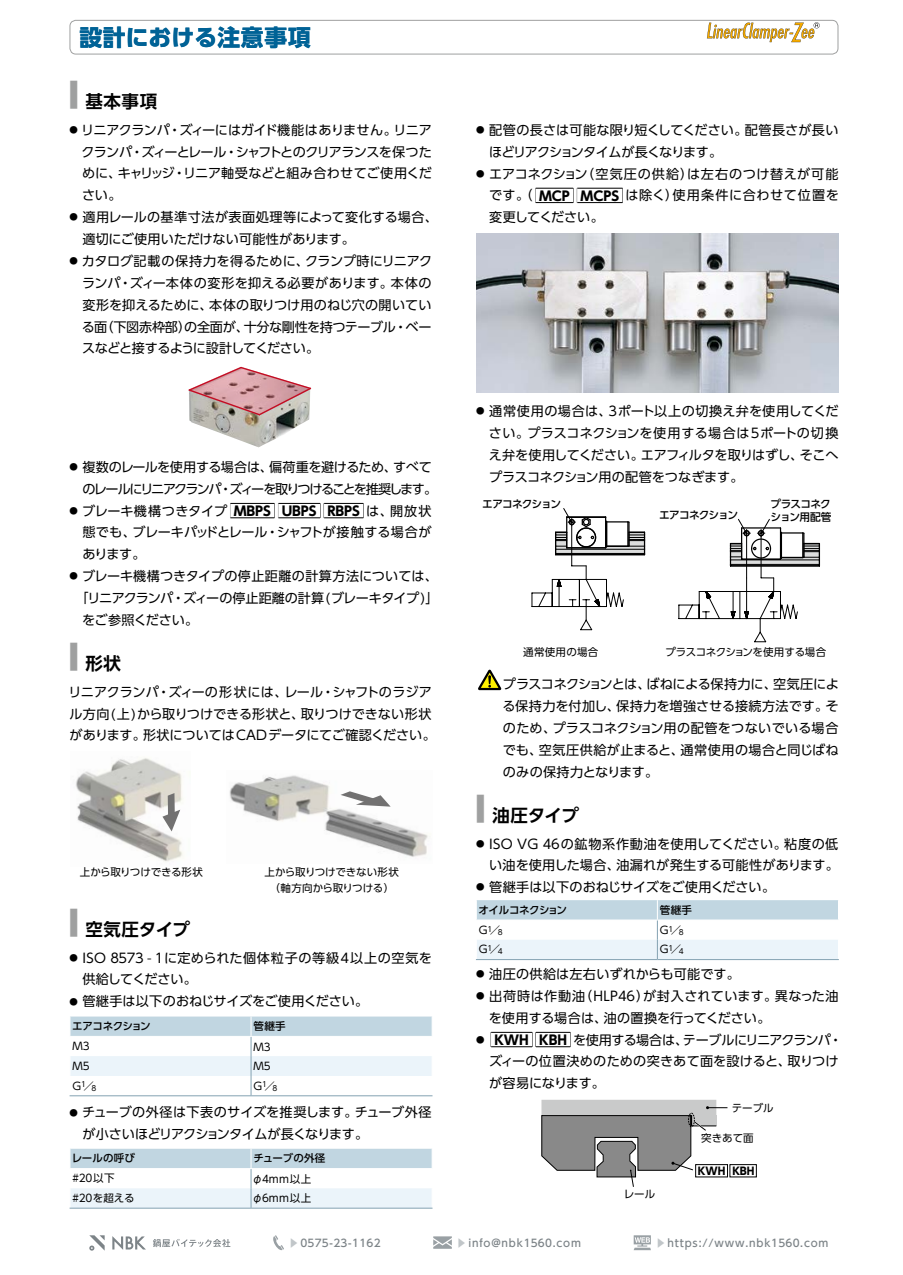
<style>
.page{position:relative;width:903px;height:1275px;background:#fff}
.page>*{position:absolute;margin:0;border:0;box-sizing:border-box;transform-origin:0 0}
.t1{font:700 22.75px "UD Shin Go Pro";letter-spacing:.015em;color:#006296}
.t2{font:700 17.5px "UD Shin Go Pro De";letter-spacing:.03em;color:#000}
.t3{font:13.12px/21.9px "UD Shin Go Pro";letter-spacing:-.005em;color:#000;text-align:justify}
.t4{font:13.12px/21.9px "UD Shin Go Pro";letter-spacing:-.09em;color:#000}
.t5{font:13.12px/21.9px "UD Shin Go Pro";letter-spacing:.02em;color:#000;text-align:right}
.t6{font:13.12px/21.9px "UD Shin Go Pro";letter-spacing:-.04em;color:#000}
.t7{font:13.12px/21.9px "UD Shin Go Pro";letter-spacing:.025em;color:#000}
.t8{font:13.12px "UD Shin Go Pro";letter-spacing:-.045em;color:#000}
.t9{font:13.12px "UD Shin Go Pro";letter-spacing:.015em;color:#000}
.t10{font:500 10.67px "UD Shin Go Pro";letter-spacing:-.08em;color:#000}
.t11{font:500 10.67px/12.8px "UD Shin Go Pro";letter-spacing:-.06em;color:#000}
.t12{font:10.5px/15.8px "UD Shin Go Pro";color:#000;text-align:center}
.t13{font:500 10.5px "UD Shin Go Pro";letter-spacing:.08em;color:#7d8488}
.t14{font:500 10.5px "UD Shin Go Pro";letter-spacing:-.03em;color:#000}
.t15{font:10.5px "UD Shin Go Pro";letter-spacing:-.035em;color:#000}
.t16{font:500 10.5px "UD Shin Go Pro";letter-spacing:.02em;color:#7d8488}
.t17{font:10.5px "UD Shin Go Pro";letter-spacing:-.025em;color:#000}
.t18{font:500 10.5px "UD Shin Go Pro";letter-spacing:-.005em;color:#000}
.t19{font:10.5px "UD Shin Go Pro";letter-spacing:.03em;color:#000}
.t20{font:700 10.5px "UD Shin Go Pro";color:#000}
.s1{font-family:"Koz Go Pr 6 N";font-weight:400;font-size:35px;color:#9fa0a0}
.s2{font-family:"Koz Go Pr 6 N";font-size:8.4px}
.s3{font-weight:700}
.s4{font-family:"Koz Go Pr 6 N"}
.s5{color:#c1c6c9}
</style>
<div class="page">
<svg style="left:273px;top:1235px;width:11px;height:15px"></svg>
<svg style="left:433px;top:1236px;width:19px;height:13px"></svg>
<svg style="left:633px;top:1235px;width:18px;height:15px"></svg>
<svg style="left:153px;top:1239px;width:77px;height:8px"></svg>
<svg style="left:89px;top:1235px;width:16px;height:16px"></svg>
<svg style="left:112px;top:1236px;width:34px;height:14px"></svg>
<svg style="left:707px;top:22px;width:113px;height:20px"></svg>
<hr style="left:230px;top:503px;width:44px;height:1px;background:#000">
<hr style="left:230px;top:517px;width:44px;height:1px;background:#000">
<svg style="left:274px;top:503px;width:1px;height:15px"></svg>
<hr style="left:278px;top:503px;width:42px;height:1px;background:#000">
<hr style="left:278px;top:517px;width:42px;height:1px;background:#000">
<svg style="left:320px;top:503px;width:4px;height:15px"></svg>
<hr style="left:324px;top:503px;width:39px;height:1px;background:#000">
<hr style="left:324px;top:517px;width:39px;height:1px;background:#000">
<svg style="left:363px;top:503px;width:1px;height:15px"></svg>
<img style="left:189px;top:417px;width:121px;height:30px">
<svg style="left:188px;top:366px;width:124px;height:51px"></svg>
<img style="left:75px;top:758px;width:108px;height:104px">
<img style="left:229px;top:775px;width:199px;height:82px">
<svg style="left:340px;top:791px;width:63px;height:20px"></svg>
<svg style="left:162px;top:793px;width:19px;height:42px"></svg>
<svg style="left:70px;top:1016px;width:362px;height:79px"></svg>
<hr style="left:70px;top:1095px;width:181px;height:1px;background:#84a2b2">
<hr style="left:251px;top:1095px;width:181px;height:1px;background:#84a2b2">
<svg style="left:69px;top:1149px;width:364px;height:59px"></svg>
<hr style="left:70px;top:1208px;width:181px;height:1px;background:#84a2b2">
<hr style="left:251px;top:1208px;width:181px;height:1px;background:#84a2b2">
<svg style="left:535px;top:188px;width:1px;height:15px"></svg>
<hr style="left:536px;top:188px;width:37px;height:1px;background:#000">
<hr style="left:536px;top:202px;width:37px;height:1px;background:#000">
<svg style="left:573px;top:188px;width:4px;height:15px"></svg>
<hr style="left:577px;top:188px;width:45px;height:1px;background:#000">
<hr style="left:577px;top:202px;width:45px;height:1px;background:#000">
<svg style="left:622px;top:188px;width:1px;height:15px"></svg>
<hr style="left:491px;top:1032px;width:41px;height:1px;background:#000">
<hr style="left:491px;top:1046px;width:41px;height:1px;background:#000">
<svg style="left:532px;top:1032px;width:4px;height:15px"></svg>
<hr style="left:536px;top:1032px;width:34px;height:1px;background:#000">
<hr style="left:536px;top:1046px;width:34px;height:1px;background:#000">
<svg style="left:570px;top:1032px;width:1px;height:15px"></svg>
<img style="left:476px;top:234px;width:362px;height:158px">
<svg style="left:531px;top:508px;width:114px;height:122px"></svg>
<svg style="left:678px;top:519px;width:142px;height:123px"></svg>
<svg style="left:478px;top:670px;width:23px;height:20px"></svg>
<svg style="left:476px;top:900px;width:362px;height:59px"></svg>
<hr style="left:476px;top:959px;width:181px;height:1px;background:#84a2b2">
<hr style="left:657px;top:959px;width:182px;height:1px;background:#84a2b2">
<div style="left:695px;top:1164px;width:33px;height:13px;border:1px solid #000"></div>
<div style="left:730px;top:1164px;width:26px;height:13px;border:1px solid #000"></div>
<svg style="left:541px;top:1100px;width:186px;height:87px"></svg>
<div style="left:69px;top:20px;width:769px;height:35px;border:1px solid #9fa0a0;border-radius:6px"></div>
<h1 class="t1" style="left:79px;top:19px;width:233px">設計における注意事項</h1>
<h2 class="t2" style="left:69px;top:87px;width:89px"><span class="s1">■</span> 基本事項</h2>
<p class="t3" style="left:82px;top:118px;width:352px;text-indent:-12px"><span class="s2">●</span> リニアクランパ・ズィーにはガイド機能はありません。リニアクランパ・ズィーとレール・シャフトとのクリアランスを保つために、キャリッジ・リニア軸受などと組み合わせてご使用ください。</p>
<p class="t3" style="left:82px;top:206px;width:357px;text-indent:-13px"><span class="s2">●</span> 適用レールの基準寸法が表面処理等によって変化する場合、適切にご使用いただけない可能性があります。</p>
<p class="t3" style="left:82px;top:250px;width:352px;text-indent:-12px"><span class="s2">●</span> カタログ記載の保持力を得るために、クランプ時にリニアクランパ・ズィー本体の変形を抑える必要があります。本体の変形を抑えるために、本体の取りつけ用のねじ穴の開いている面（下図赤枠部）の全面が、十分な剛性を持つテーブル・ベースなどと接するように設計してください。</p>
<p class="t4" style="left:82px;top:456px;width:356px;text-indent:-13px"><span class="s2">●</span> 複数のレールを使用する場合は、偏荷重を避けるため、すべてのレールにリニアクランパ・ズィーを取りつけることを推奨します。</p>
<p class="t3" style="left:82px;top:499px;width:351px;text-indent:-13px"><span class="s2">●</span> ブレーキ機構つきタイプ <span class="s3">MBPS UBPS RBPS</span> は、開放状態でも、ブレーキパッドとレール・シャフトが接触する場合があります。</p>
<p class="t9" style="left:69px;top:566px;width:370px"><span class="s2">●</span> ブレーキ機構つきタイプの停止距離の計算方法については、</p>
<p class="t8" style="left:75px;top:587px;width:365px">「リニアクランパ・ズィーの停止距離の計算(ブレーキタイプ)」</p>
<p class="t3" style="left:82px;top:609px;width:118px">をご参照ください。</p>
<h2 class="t2" style="left:69px;top:649px;width:53px"><span class="s1">■</span> 形状</h2>
<p class="t3" style="left:68px;top:680px;width:369px;text-align:left">リニアクランパ・ズィーの形状には、レール・シャフトのラジアル方向(上)から取りつけできる形状と、取りつけできない形状があります。形状についてはCADデータにてご確認ください。</p>
<p class="t17" style="left:80px;top:864px;width:124px">上から取りつけできる形状</p>
<p class="t12" style="left:265px;top:864px;width:136px">上から取りつけできない形状（軸方向から取りつける）</p>
<h2 class="t2" style="left:69px;top:915px;width:122px"><span class="s1">■</span> 空気圧タイプ</h2>
<p class="t7" style="left:82px;top:946px;width:351px;text-indent:-13px"><span class="s2">●</span> ISO 8573 <span class="s4">-</span> 1に定められた個体粒子の等級4以上の空気を供給してください。</p>
<p class="t3" style="left:69px;top:990px;width:300px"><span class="s2">●</span> 管継手は以下のおねじサイズをご使用ください。</p>
<p class="t14" style="left:72px;top:1018px;width:80px">エアコネクション</p>
<p class="t14" style="left:253px;top:1018px;width:34px">管継手</p>
<p class="t12" style="left:72px;top:1038px;width:19px">M3</p>
<p class="t12" style="left:253px;top:1038px;width:19px">M3</p>
<p class="t12" style="left:72px;top:1058px;width:19px">M5</p>
<p class="t12" style="left:253px;top:1058px;width:19px">M5</p>
<p class="t12" style="left:72px;top:1077px;width:25px">G <sup>1</sup>／<sub>8</sub></p>
<p class="t12" style="left:253px;top:1077px;width:25px">G <sup>1</sup>／<sub>8</sub></p>
<p class="t3" style="left:82px;top:1101px;width:351px;text-indent:-13px"><span class="s2">●</span> チューブの外径は下表のサイズを推奨します。チューブ外径が小さいほどリアクションタイムが長くなります。</p>
<p class="t14" style="left:72px;top:1150px;width:65px">レールの呼び</p>
<p class="t18" style="left:253px;top:1150px;width:74px">チューブの外径</p>
<p class="t12" style="left:72px;top:1170px;width:44px">#20以下</p>
<p class="t12" style="left:252px;top:1170px;width:61px">φ4mm以上</p>
<p class="t12" style="left:72px;top:1190px;width:64px">#20を超える</p>
<p class="t12" style="left:252px;top:1190px;width:61px">φ6mm以上</p>
<p class="t6" style="left:489px;top:118px;width:351px;text-indent:-13px"><span class="s2">●</span> 配管の長さは可能な限り短くしてください。配管長さが長いほどリアクションタイムが長くなります。</p>
<p class="t3" style="left:489px;top:162px;width:351px;text-indent:-13px"><span class="s2">●</span> エアコネクション（空気圧の供給）は左右のつけ替えが可能です。（ <span class="s3">MCP MCPS</span> は除く）使用条件に合わせて位置を変更してください。</p>
<p class="t3" style="left:489px;top:400px;width:351px;text-indent:-13px"><span class="s2">●</span> 通常使用の場合は、3ポート以上の切換え弁を使用してください。プラスコネクションを使用する場合は5ポートの切換え弁を使用してください。エアフィルタを取りはずし、そこへプラスコネクション用の配管をつなぎます。</p>
<p class="t10" style="left:482px;top:496px;width:80px">エアコネクション</p>
<p class="t10" style="left:659px;top:507px;width:80px">エアコネクション</p>
<p class="t11" style="left:770px;top:498px;width:63px">プラスコネクション用配管</p>
<p class="t19" style="left:523px;top:644px;width:77px">通常使用の場合</p>
<p class="t15" style="left:665px;top:644px;width:162px">プラスコネクションを使用する場合</p>
<p class="t3" style="left:502px;top:673px;width:338px">プラスコネクションとは、ばねによる保持力に、空気圧による保持力を付加し、保持力を増強させる接続方法です。そのため、プラスコネクション用の配管をつないでいる場合でも、空気圧供給が止まると、通常使用の場合と同じばねのみの保持力となります。</p>
<h2 class="t2" style="left:476px;top:801px;width:104px"><span class="s1">■</span> 油圧タイプ</h2>
<p class="t5" style="left:476px;top:832px;width:364px"><span class="s2">●</span> ISO VG 46の鉱物系作動油を使用してください。粘度の低い油を使用した場合、油漏れが発生する可能性があります。</p>
<p class="t3" style="left:476px;top:876px;width:300px"><span class="s2">●</span> 管継手は以下のおねじサイズをご使用ください。</p>
<p class="t14" style="left:478px;top:901px;width:90px">オイルコネクション</p>
<p class="t14" style="left:660px;top:901px;width:34px">管継手</p>
<p class="t12" style="left:479px;top:922px;width:25px">G <sup>1</sup>／<sub>8</sub></p>
<p class="t12" style="left:660px;top:922px;width:25px">G <sup>1</sup>／<sub>8</sub></p>
<p class="t12" style="left:479px;top:941px;width:25px">G <sup>1</sup>／<sub>4</sub></p>
<p class="t12" style="left:660px;top:941px;width:25px">G <sup>1</sup>／<sub>4</sub></p>
<p class="t3" style="left:476px;top:963px;width:265px"><span class="s2">●</span> 油圧の供給は左右いずれからも可能です。</p>
<p class="t3" style="left:489px;top:984px;width:351px;text-indent:-13px"><span class="s2">●</span> 出荷時は作動油（HLP46）が封入されています。異なった油を使用する場合は、油の置換を行ってください。</p>
<p class="t3" style="left:489px;top:1028px;width:355px;text-align:left;text-indent:-13px"><span class="s2">●</span> <span class="s3">KWH KBH</span> を使用する場合は、テーブルにリニアクランパ・ズィーの位置決めのための突きあて面を設けると、取りつけが容易になります。</p>
<p class="t12" style="left:732px;top:1100px;width:43px">テーブル</p>
<p class="t12" style="left:624px;top:1186px;width:33px">レール</p>
<p class="t12" style="left:701px;top:1130px;width:54px">突きあて面</p>
<p class="t20" style="left:698px;top:1162px;width:58px">KWH KBH</p>
<p class="t16" style="left:288px;top:1234px;width:94px"><span class="s5">▶</span>0575-23-1162</p>
<p class="t13" style="left:456px;top:1234px;width:126px"><span class="s5">▶</span>info@nbk1560.com</p>
<p class="t13" style="left:655px;top:1234px;width:175px"><span class="s5">▶</span>https://www.nbk1560.com</p>
</div>
